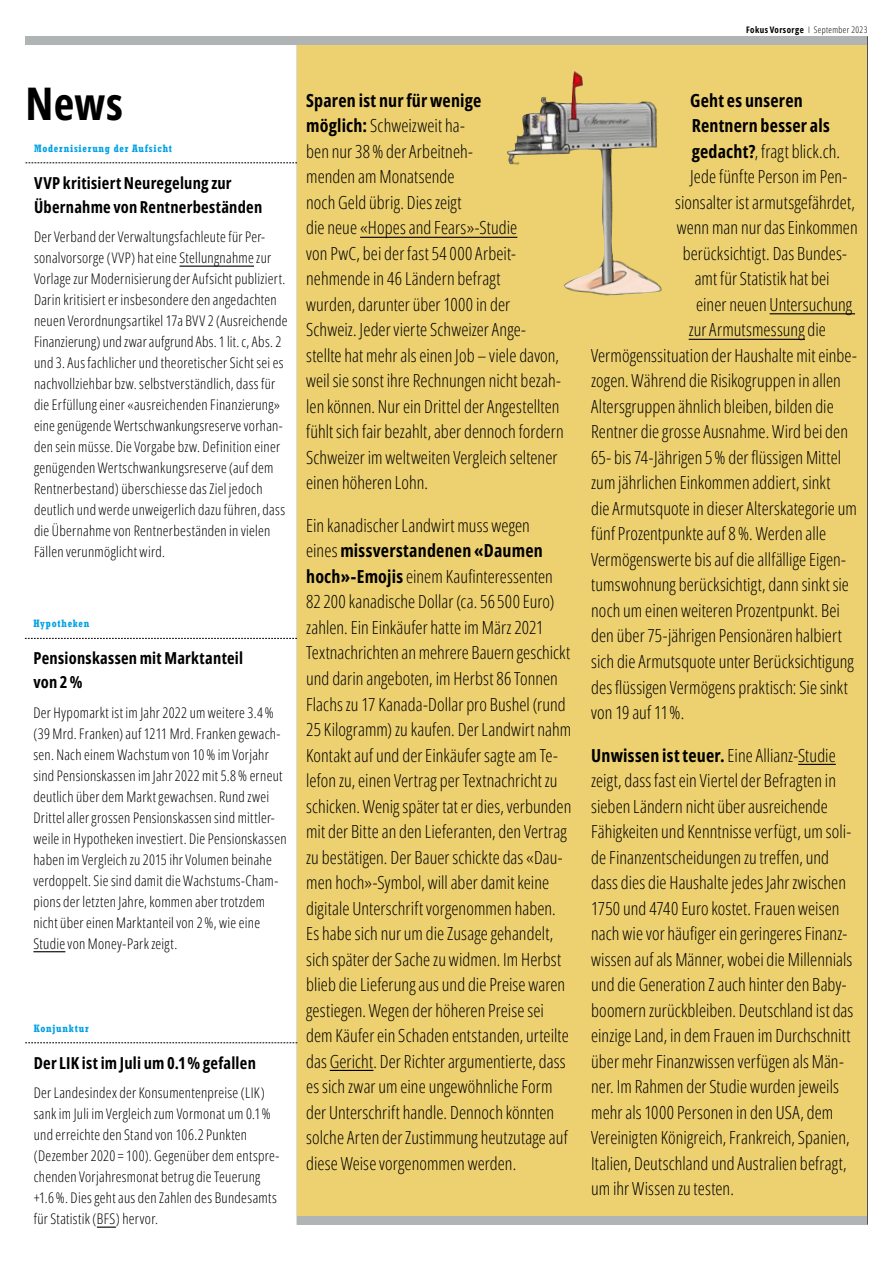
<style>
.page{position:relative;width:893px;height:1263px;background:#fff}
.page>*{position:absolute;margin:0;border:0;box-sizing:border-box;transform-origin:0 0}
.t1{font:700 45px "Open Sans Condensed";color:#000}
.t2{font:300 18px/25.5px "Open Sans Condensed";letter-spacing:.005em;color:#000}
.t3{font:700 18px "Open Sans Condensed";letter-spacing:.015em;color:#000}
.t4{font:700 16.5px/24px "Open Sans Condensed";letter-spacing:.015em;color:#000}
.t5{font:300 14.7px/21px "Open Sans Condensed";letter-spacing:.02em;color:#000}
.t6{font:700 condensed 10.5px "Rockwell";letter-spacing:.075em;color:#00a1e5}
.t7{font:300 9px "Open Sans Condensed";letter-spacing:.04em;color:#000}
.s1{font-weight:700}
</style>
<div class="page">
<hr style="left:867px;top:36px;width:1px;height:1189px;background:#000">
<div style="left:26px;top:36px;width:841px;height:9px;background:#b1b4b4"></div>
<hr style="left:297px;top:45px;width:1px;height:1180px;background:#000">
<div style="left:298px;top:45px;width:569px;height:1180px;background:#edd170"></div>
<hr style="left:360px;top:237px;width:157px;height:1px;background:#000">
<hr style="left:330px;top:1070px;width:43px;height:1px;background:#000">
<hr style="left:770px;top:313px;width:85px;height:1px;background:#000">
<hr style="left:689px;top:339px;width:116px;height:1px;background:#000">
<hr style="left:798px;top:764px;width:38px;height:1px;background:#000">
<div style="left:298px;top:1216px;width:569px;height:9px;background:#b1b4b4"></div>
<img style="left:506px;top:71px;width:156px;height:225px">
<svg style="left:25px;top:1042px;width:272px;height:1px"></svg>
<svg style="left:97px;top:1226px;width:19px;height:2px"></svg>
<svg style="left:25px;top:638px;width:272px;height:1px"></svg>
<hr style="left:33px;top:951px;width:32px;height:1px;background:#000">
<svg style="left:26px;top:162px;width:271px;height:1px"></svg>
<hr style="left:180px;top:266px;width:74px;height:1px;background:#000">
<h1 class="t1" style="left:26px;top:72px;width:99px">News</h1>
<p class="t2" style="left:306px;top:87px;width:259px"><span class="s1">Sparen ist nur für wenige<br>möglich:</span> Schweizweit ha-<br>ben nur 38 % der Arbeitneh-<br>menden am Monatsende<br>noch Geld übrig. Dies zeigt<br>die neue «Hopes and Fears»-Studie<br>von PwC, bei der fast 54 000 Arbeit&shy;nehmende in 46 Ländern befragt<br>wurden, darunter über 1000 in der Schweiz. Jeder vierte Schweizer Ange&shy;stellte hat mehr als einen Job – viele davon, weil sie sonst ihre Rechnungen nicht bezah&shy;len können. Nur ein Drittel der Angestellten fühlt sich fair bezahlt, aber dennoch fordern Schweizer im weltweiten Vergleich seltener einen höheren Lohn.</p>
<p class="t2" style="left:306px;top:512px;width:267px">Ein kanadischer Landwirt muss wegen<br>eines <span class="s1">missverstandenen «Daumen hoch»-Emojis</span> einem Kaufinteressenten 82 200 kanadische Dollar (ca. 56 500 Euro) zahlen. Ein Einkäufer hatte im März 2021<br>Textnachrichten an mehrere Bauern geschickt und darin angeboten, im Herbst 86 Tonnen Flachs zu 17 Kanada-Dollar pro Bushel (rund 25 Kilogramm) zu kaufen. Der Landwirt nahm Kontakt auf und der Einkäufer sagte am Te&shy;lefon zu, einen Vertrag per Textnachricht zu schicken. Wenig später tat er dies, verbunden mit der Bitte an den Lieferanten, den Vertrag zu bestätigen. Der Bauer schickte das «Dau&shy;men hoch»-Symbol, will aber damit keine digitale Unterschrift vorgenommen haben.<br>Es habe sich nur um die Zusage gehandelt, sich später der Sache zu widmen. Im Herbst blieb die Lieferung aus und die Preise waren gestiegen. Wegen der höheren Preise sei dem Käufer ein Schaden entstanden, urteilte das Gericht. Der Richter argumentierte, dass es sich zwar um eine ungewöhnliche Form der Unterschrift handle. Dennoch könnten solche Arten der Zustimmung heutzutage auf diese Weise vorgenommen werden.</p>
<p class="t6" style="left:34px;top:142px;width:140px">Modernisierung der Aufsicht</p>
<p class="t4" style="left:34px;top:170px;width:230px">VVP kritisiert Neuregelung zur<br>Übernahme von Rentnerbeständen</p>
<p class="t5" style="left:34px;top:226px;width:255px">Der Verband der Verwaltungsfachleute für Per&shy;sonalvorsorge (VVP) hat eine Stellungnahme zur Vorlage zur Modernisierung der Aufsicht publiziert.<br>Darin kritisiert er insbesondere den angedachten neuen Verordnungsartikel 17a BVV 2 (Ausreichende Finanzierung) und zwar aufgrund Abs. 1 lit. c, Abs. 2 und 3. Aus fachlicher und theoretischer Sicht sei es nachvollziehbar bzw. selbstverständlich, dass für die Erfüllung einer «ausreichenden Finanzierung» eine genügende Wertschwankungsreserve vorhan&shy;den sein müsse. Die Vorgabe bzw. Definition einer genügenden Wertschwankungsreserve (auf dem Rentnerbestand) überschiesse das Ziel jedoch deutlich und werde unweigerlich dazu führen, dass die Übernahme von Rentnerbeständen in vielen Fällen verunmöglicht wird.</p>
<p class="t6" style="left:33px;top:617px;width:58px">Hypotheken</p>
<p class="t4" style="left:33px;top:646px;width:211px">Pensionskassen mit Marktanteil von 2 %</p>
<p class="t5" style="left:33px;top:701px;width:255px">Der Hypomarkt ist im Jahr 2022 um weitere 3.4% (39 Mrd. Franken) auf 1211 Mrd. Franken gewach&shy;sen. Nach einem Wachstum von 10 % im Vorjahr sind Pensionskassen im Jahr 2022 mit 5.8 % erneut deutlich über dem Markt gewachsen. Rund zwei Drittel aller grossen Pensionskassen sind mittler&shy;weile in Hypotheken investiert. Die Pensionskassen haben im Vergleich zu 2015 ihr Volumen beinahe verdoppelt. Sie sind damit die Wachstums-Cham&shy;pions der letzten Jahre, kommen aber trotzdem nicht über einen Marktanteil von 2 %, wie eine Studie von Money-Park zeigt.</p>
<p class="t6" style="left:34px;top:1022px;width:56px">Konjunktur</p>
<p class="t4" style="left:34px;top:1050px;width:224px">Der LIK ist im Juli um 0.1% gefallen</p>
<p class="t5" style="left:34px;top:1082px;width:247px">Der Landesindex der Konsumentenpreise (LIK) sank im Juli im Vergleich zum Vormonat um 0.1% und erreichte den Stand von 106.2 Punkten (Dezember 2020 = 100). Gegenüber dem entspre&shy;chenden Vorjahresmonat betrug die Teuerung +1.6%. Dies geht aus den Zahlen des Bundesamts für Statistik (BFS) hervor.</p>
<p class="t7" style="left:746px;top:24px;width:123px"><span class="s1">Fokus Vorsorge</span> I September 2023</p>
<p class="t3" style="left:690px;top:88px;width:114px">Geht es unseren</p>
<p class="t3" style="left:692px;top:113px;width:140px">Rentnern besser als</p>
<p class="t2" style="left:692px;top:138px;width:150px"><span class="s1">gedacht?</span>, fragt blick.ch.</p>
<p class="t2" style="left:690px;top:164px;width:159px">Jede fünfte Person im Pen-</p>
<p class="t2" style="left:675px;top:189px;width:181px">sionsalter ist armutsgefährdet,</p>
<p class="t2" style="left:677px;top:215px;width:183px">wenn man nur das Einkommen</p>
<p class="t2" style="left:683px;top:240px;width:166px">berücksichtigt. Das Bundes-</p>
<p class="t2" style="left:695px;top:266px;width:136px">amt für Statistik hat bei</p>
<p class="t2" style="left:696px;top:291px;width:157px">einer neuen Untersuchung</p>
<p class="t2" style="left:689px;top:317px;width:139px">zur Armutsmessung die</p>
<p class="t2" style="left:591px;top:342px;width:267px">Vermögenssituation der Haushalte mit einbe-</p>
<p class="t2" style="left:591px;top:368px;width:251px">zogen. Während die Risikogruppen in allen</p>
<p class="t2" style="left:591px;top:393px;width:244px">Altersgruppen ähnlich bleiben, bilden die</p>
<p class="t2" style="left:591px;top:419px;width:258px">Rentner die grosse Ausnahme. Wird bei den</p>
<p class="t2" style="left:591px;top:444px;width:251px">65- bis 74-Jährigen 5 % der flüssigen Mittel</p>
<p class="t2" style="left:591px;top:470px;width:241px">zum jährlichen Einkommen addiert, sinkt</p>
<p class="t2" style="left:591px;top:495px;width:267px">die Armutsquote in dieser Alterskategorie um</p>
<p class="t2" style="left:591px;top:521px;width:237px">fünf Prozentpunkte auf 8 %. Werden alle</p>
<p class="t2" style="left:591px;top:546px;width:256px">Vermögenswerte bis auf die allfällige Eigen-</p>
<p class="t2" style="left:591px;top:572px;width:259px">tumswohnung berücksichtigt, dann sinkt sie</p>
<p class="t2" style="left:591px;top:597px;width:250px">noch um einen weiteren Prozentpunkt. Bei</p>
<p class="t2" style="left:591px;top:623px;width:252px">den über 75-jährigen Pensionären halbiert</p>
<p class="t2" style="left:591px;top:648px;width:264px">sich die Armutsquote unter Berücksichtigung</p>
<p class="t2" style="left:591px;top:674px;width:258px">des flüssigen Vermögens praktisch: Sie sinkt</p>
<p class="t2" style="left:591px;top:699px;width:95px">von 19 auf 11%.</p>
<p class="t2" style="left:591px;top:742px;width:264px"><span class="s1">Unwissen ist teuer.</span> Eine Allianz-Studie zeigt, dass fast ein Viertel der Befragten in sieben Ländern nicht über ausreichende Fähigkeiten und Kenntnisse verfügt, um soli&shy;de Finanzentscheidungen zu treffen, und dass dies die Haushalte jedes Jahr zwischen 1750 und 4740 Euro kostet. Frauen weisen nach wie vor häufiger ein geringeres Finanz&shy;wissen auf als Männer, wobei die Millennials und die Generation Z auch hinter den Baby&shy;boomern zurückbleiben. Deutschland ist das einzige Land, in dem Frauen im Durchschnitt über mehr Finanzwissen verfügen als Män&shy;ner. Im Rahmen der Studie wurden jeweils mehr als 1000 Personen in den USA, dem Vereinigten Königreich, Frankreich, Spanien, Italien, Deutschland und Australien befragt, um ihr Wissen zu testen.</p>
</div>
